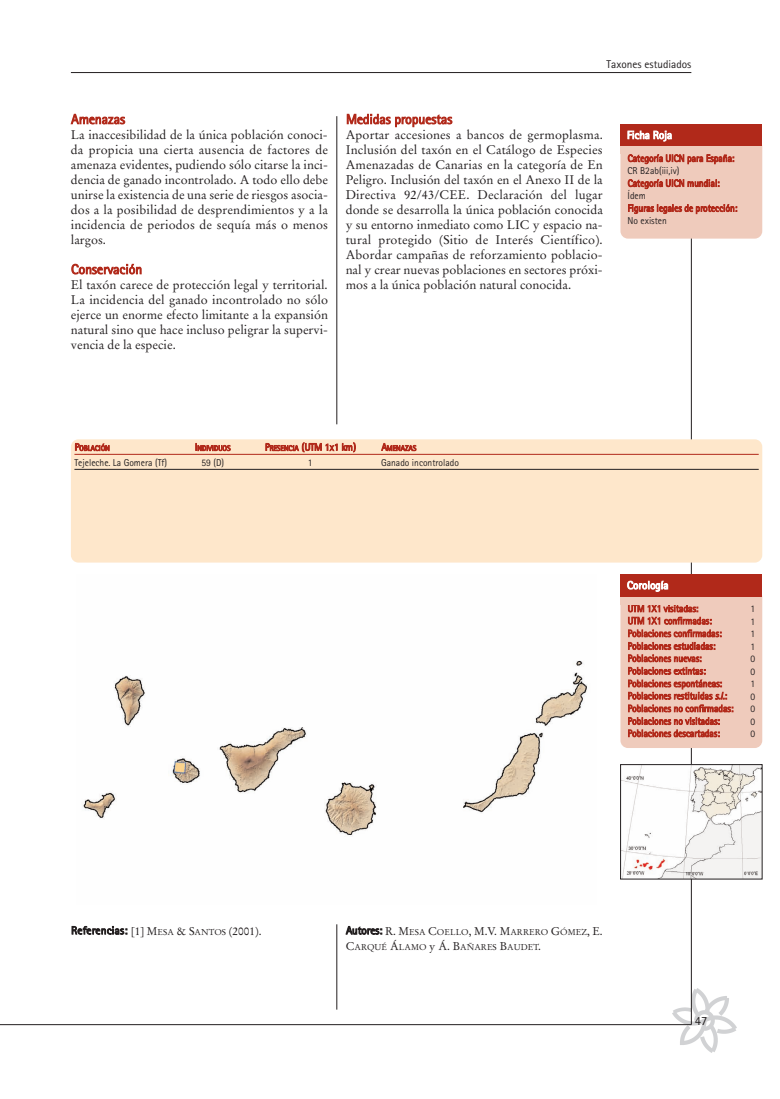
<style>
.page{position:relative;width:780px;height:1099px;background:#fff}
.page>*{position:absolute;margin:0;border:0;box-sizing:border-box;transform-origin:0 0}
.t1{font:13.75px "Rotis Sans Serif";color:#b1291a}
.t2{font:12.5px/15px "Stempel Garamond";color:#231f20;text-align:justify}
.t3{font:12.5px "Rotis Sans Serif";color:#231f20}
.t4{font:11.25px "Stempel Garamond";color:#231f20}
.t5{font:11.25px "Rotis Sans Serif";color:#fff}
.t6{font:11.25px "Rotis Sans Serif";color:#231f20}
.t7{font:10px "Rotis Sans Serif";color:#b1291a;scale:.95 1}
.t8{font:10px "Rotis Sans Serif";color:#231f20;scale:.95 1}
.t9{font:10px "Rotis Sans Serif";color:#b1291a}
.t10{font:8.5px/15px "Stempel Garamond";color:#231f20}
.t11{font:7.5px "Rotis Sans Serif";color:#b1291a}
.s1{font-size:10px}
.s2{font-size:7.5px}
.s3{font-style:italic}
.s4{font-family:"Rotis Sans Serif"}
.s5{font-size:8.5px}
.s6{font-family:"Rotis Sans Serif";font-size:11.25px}
.s7{font-size:11.25px}
</style>
<div class="page">
<img style="left:672px;top:988px;width:64px;height:64px">
<hr style="left:0;top:1024px;width:691px;height:1px;background:#231f20">
<hr style="left:691px;top:169px;width:1px;height:855px;background:#231f20">
<hr style="left:71px;top:72px;width:620px;height:1px;background:#231f20">
<div style="left:620px;top:139px;width:142px;height:99px;background:#efcbbc;border-radius:8px"></div>
<img style="left:82px;top:660px;width:505px;height:176px">
<div style="left:620px;top:589px;width:142px;height:159px;background:#efcbbc;border-radius:8px"></div>
<div style="left:71px;top:439px;width:691px;height:123px;background:#fee7cb;border-radius:8px"></div>
<hr style="left:336px;top:924px;width:1px;height:85px;background:#231f20">
<hr style="left:336px;top:116px;width:1px;height:308px;background:#231f20">
<hr style="left:74px;top:454px;width:684px;height:1px;background:#b1291a">
<hr style="left:74px;top:469px;width:684px;height:1px;background:#231f20">
<img style="left:622px;top:766px;width:138px;height:111px">
<div style="left:620px;top:764px;width:142px;height:115px;border:1px solid #231f20"></div>
<div style="left:620px;top:574px;width:142px;height:25px;background:#b1291a"></div>
<div style="left:620px;top:597px;width:142px;height:7px;background:#efcbbc"></div>
<div style="left:620px;top:124px;width:142px;height:25px;background:#b1291a"></div>
<div style="left:620px;top:147px;width:142px;height:7px;background:#efcbbc"></div>
<p class="t6" style="left:606px;top:60px;width:86px">Taxones estudiados</p>
<p class="t1" style="left:71px;top:114px;width:55px">Amenazas</p>
<p class="t2" style="left:71px;top:128px;width:258px">La inaccesibilidad de la única población conoci&shy;da propicia una cierta ausencia de factores de amenaza evidentes, pudiendo sólo citarse la inci&shy;dencia de ganado incontrolado. A todo ello debe unirse la existencia de una serie de riesgos asocia&shy;dos a la posibilidad de desprendimientos y a la incidencia de periodos de sequía más o menos largos.</p>
<p class="t1" style="left:71px;top:264px;width:73px">Conservación</p>
<p class="t2" style="left:71px;top:278px;width:258px">El taxón carece de protección legal y territorial.<br>La incidencia del ganado incontrolado no sólo ejerce un enorme efecto limitante a la expansión natural sino que hace incluso peligrar la supervi&shy;vencia de la especie.</p>
<p class="t1" style="left:346px;top:114px;width:108px">Medidas propuestas</p>
<p class="t2" style="left:345px;top:128px;width:259px">Aportar accesiones a bancos de germoplasma.<br>Inclusión del taxón en el Catálogo de Especies Amenazadas de Canarias en la categoría de En Peligro. Inclusión del taxón en el Anexo II de la Directiva 92/43/CEE. Declaración del lugar donde se desarrolla la única población conocida y su entorno inmediato como LIC y espacio na&shy;tural protegido (Sitio de Interés Científico).<br>Abordar campañas de reforzamiento poblacio&shy;nal y crear nuevas poblaciones en sectores próxi&shy;mos a la única población natural conocida.</p>
<p class="t5" style="left:627px;top:131px;width:47px">Ficha Roja</p>
<p class="t7" style="left:627px;top:155px;width:114px">Categoría UICN para España:</p>
<p class="t8" style="left:627px;top:167px;width:56px">CR B2ab(iii,iv)</p>
<p class="t7" style="left:627px;top:180px;width:98px">Categoría UICN mundial:</p>
<p class="t8" style="left:627px;top:192px;width:21px">Ídem</p>
<p class="t7" style="left:627px;top:205px;width:117px">Figuras legales de protección:</p>
<p class="t8" style="left:627px;top:217px;width:43px">No existen</p>
<p class="t11" style="left:75px;top:445px;width:37px"><span class="s1">P</span>OBLACIÓN</p>
<p class="t11" style="left:195px;top:445px;width:37px"><span class="s1">I</span>NDIVIDUOS</p>
<p class="t9" style="left:265px;top:443px;width:92px">P<span class="s2">RESENCIA</span> (UTM 1<span class="s2">X</span>1 km)</p>
<p class="t11" style="left:381px;top:445px;width:37px"><span class="s1">A</span>MENAZAS</p>
<p class="t8" style="left:74px;top:458px;width:99px">Tejeleche. La Gomera (Tf)</p>
<p class="t8" style="left:201px;top:458px;width:25px">59 (D)</p>
<p class="t8" style="left:308px;top:458px;width:7px">1</p>
<p class="t8" style="left:381px;top:458px;width:83px">Ganado incontrolado</p>
<p class="t5" style="left:627px;top:581px;width:43px">Corología</p>
<p class="t7" style="left:627px;top:605px;width:76px">UTM 1X1 visitadas:</p>
<p class="t8" style="left:750px;top:605px;width:6px">1</p>
<p class="t7" style="left:627px;top:617px;width:90px">UTM 1X1 confirmadas:</p>
<p class="t8" style="left:750px;top:617px;width:6px">1</p>
<p class="t7" style="left:627px;top:630px;width:100px">Poblaciones confirmadas:</p>
<p class="t8" style="left:750px;top:630px;width:6px">1</p>
<p class="t7" style="left:627px;top:642px;width:94px">Poblaciones estudiadas:</p>
<p class="t8" style="left:750px;top:642px;width:6px">1</p>
<p class="t7" style="left:627px;top:655px;width:79px">Poblaciones nuevas:</p>
<p class="t8" style="left:750px;top:655px;width:6px">0</p>
<p class="t7" style="left:627px;top:667px;width:84px">Poblaciones extintas:</p>
<p class="t8" style="left:750px;top:667px;width:6px">0</p>
<p class="t7" style="left:627px;top:680px;width:101px">Poblaciones espontáneas:</p>
<p class="t8" style="left:750px;top:680px;width:6px">1</p>
<p class="t7" style="left:627px;top:692px;width:106px">Poblaciones restituidas <span class="s3">s.l</span>.:</p>
<p class="t8" style="left:750px;top:692px;width:6px">0</p>
<p class="t7" style="left:627px;top:705px;width:113px">Poblaciones no confirmadas:</p>
<p class="t8" style="left:750px;top:705px;width:6px">0</p>
<p class="t7" style="left:627px;top:717px;width:99px">Poblaciones no visitadas:</p>
<p class="t8" style="left:750px;top:717px;width:6px">0</p>
<p class="t7" style="left:627px;top:730px;width:99px">Poblaciones descartadas:</p>
<p class="t8" style="left:750px;top:730px;width:6px">0</p>
<p class="t4" style="left:71px;top:925px;width:192px"><span class="s4">Referencias:</span> [1] M<span class="s5">ESA</span> &amp; S<span class="s5">ANTOS</span> (2001).</p>
<p class="t10" style="left:345px;top:924px;width:258px"><span class="s6">Autores:</span> <span class="s7">R. M</span>ESA <span class="s7">C</span>OELLO<span class="s7">, M.V. M</span>ARRERO <span class="s7">G</span>ÓMEZ<span class="s7">, E.<br>C</span>ARQUÉ <span class="s7">Á</span>LAMO <span class="s7">y Á. B</span>AÑARES <span class="s7">B</span>AUDET<span class="s7">.</span></p>
<p class="t3" style="left:694px;top:1015px;width:14px">47</p>
</div>
